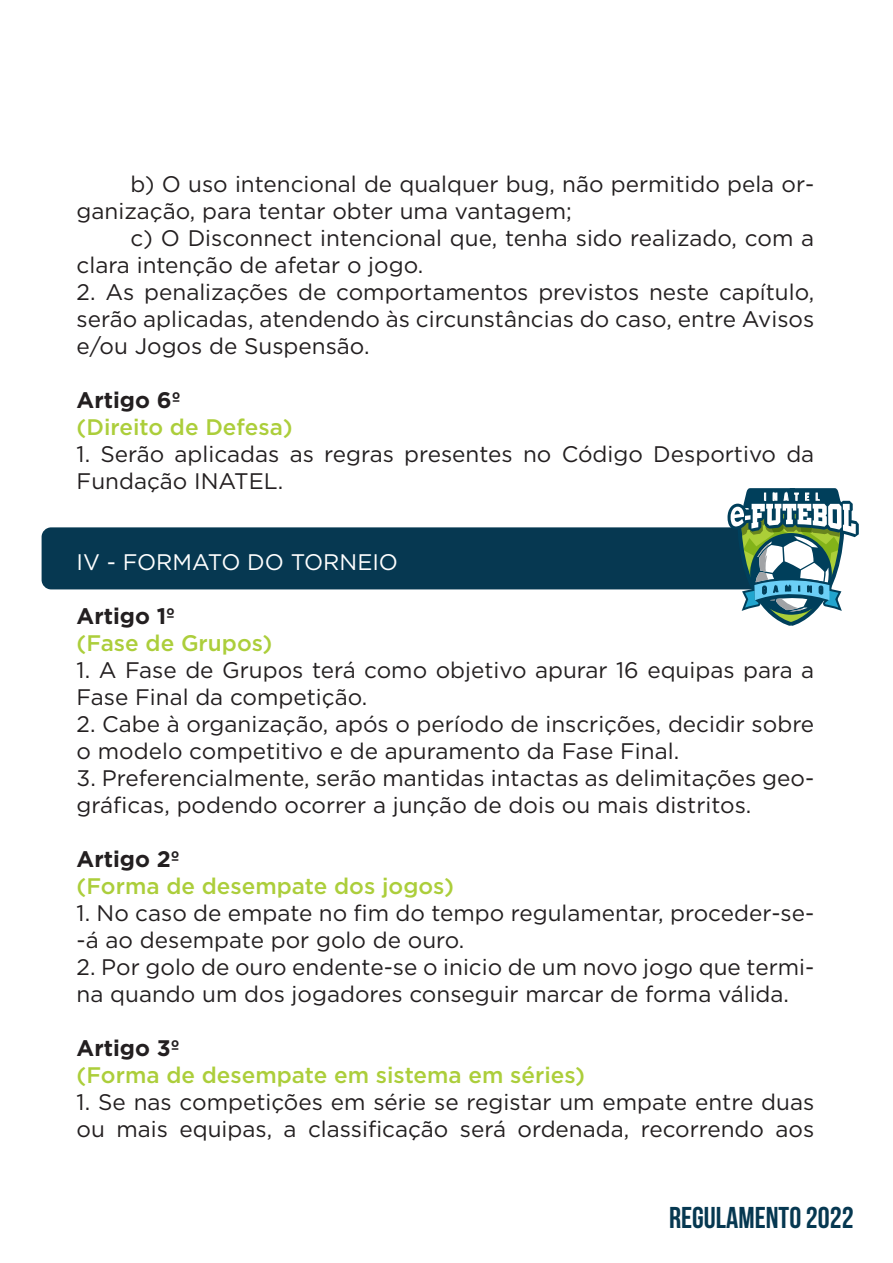
<style>
.page{position:relative;width:893px;height:1263px;background:#fff}
.page>*{position:absolute;margin:0;border:0;box-sizing:border-box;transform-origin:0 0}
.t1{font:700 30.15px "Bebas Neue";color:#063851}
.t2{font:22.5px/27px "Gotham";color:#231f20}
.t3{font:500 22.5px "Gotham";color:#acce3b}
.t4{font:700 22.5px "Gotham";color:#231f20}
.t5{font:22.5px "Gotham";color:#fff}
.t6{font:700 10.95px "Bebas Neue";letter-spacing:.6em;color:#fff}
</style>
<div class="page">
<div style="left:42px;top:527px;width:738px;height:62px;background:#063851;border-radius:10px"></div>
<svg style="left:727px;top:488px;width:132px;height:138px"></svg>
<p class="t2" style="left:77px;top:170px;width:739px;text-indent:54px">b) O uso intencional de qualquer bug, não permitido pela or&shy;ganização, para tentar obter uma vantagem;</p>
<p class="t2" style="left:77px;top:224px;width:739px;text-indent:54px">c) O Disconnect intencional que, tenha sido realizado, com a clara intenção de afetar o jogo.</p>
<p class="t2" style="left:77px;top:278px;width:739px;text-align:justify">2. As penalizações de comportamentos previstos neste capítulo, serão aplicadas, atendendo às circunstâncias do caso, entre Avisos e/ou Jogos de Suspensão.</p>
<p class="t4" style="left:77px;top:385px;width:105px">Artigo 6º</p>
<p class="t3" style="left:77px;top:412px;width:218px">(Direito de Defesa)</p>
<p class="t2" style="left:77px;top:440px;width:739px">1. Serão aplicadas as regras presentes no Código Desportivo da<br>Fundação INATEL.</p>
<p class="t6" style="left:764px;top:491px;width:57px">INATEL</p>
<p class="t5" style="left:77px;top:548px;width:323px">IV - FORMATO DO TORNEIO</p>
<p class="t4" style="left:77px;top:601px;width:100px">Artigo 1º</p>
<p class="t3" style="left:77px;top:628px;width:197px">(Fase de Grupos)</p>
<p class="t2" style="left:77px;top:656px;width:739px">1. A Fase de Grupos terá como objetivo apurar 16 equipas para a<br>Fase Final da competição.</p>
<p class="t2" style="left:77px;top:710px;width:739px">2. Cabe à organização, após o período de inscrições, decidir sobre o modelo competitivo e de apuramento da Fase Final.</p>
<p class="t2" style="left:77px;top:764px;width:739px">3. Preferencialmente, serão mantidas intactas as delimitações geo&shy;gráficas, podendo ocorrer a junção de dois ou mais distritos.</p>
<p class="t4" style="left:77px;top:844px;width:104px">Artigo 2º</p>
<p class="t3" style="left:77px;top:871px;width:379px">(Forma de desempate dos jogos)</p>
<p class="t2" style="left:77px;top:899px;width:739px">1. No caso de empate no fim do tempo regulamentar, proceder-se--á ao desempate por golo de ouro.</p>
<p class="t2" style="left:77px;top:953px;width:739px">2. Por golo de ouro endente-se o inicio de um novo jogo que termi&shy;na quando um dos jogadores conseguir marcar de forma válida.</p>
<p class="t4" style="left:77px;top:1033px;width:104px">Artigo 3º</p>
<p class="t3" style="left:77px;top:1060px;width:510px">(Forma de desempate em sistema em séries)</p>
<p class="t2" style="left:77px;top:1088px;width:739px">1. Se nas competições em série se registar um empate entre duas ou mais equipas, a classificação será ordenada, recorrendo aos</p>
<h1 class="t1" style="left:669px;top:1200px;width:186px">REGULAMENTO 2022</h1>
</div>
